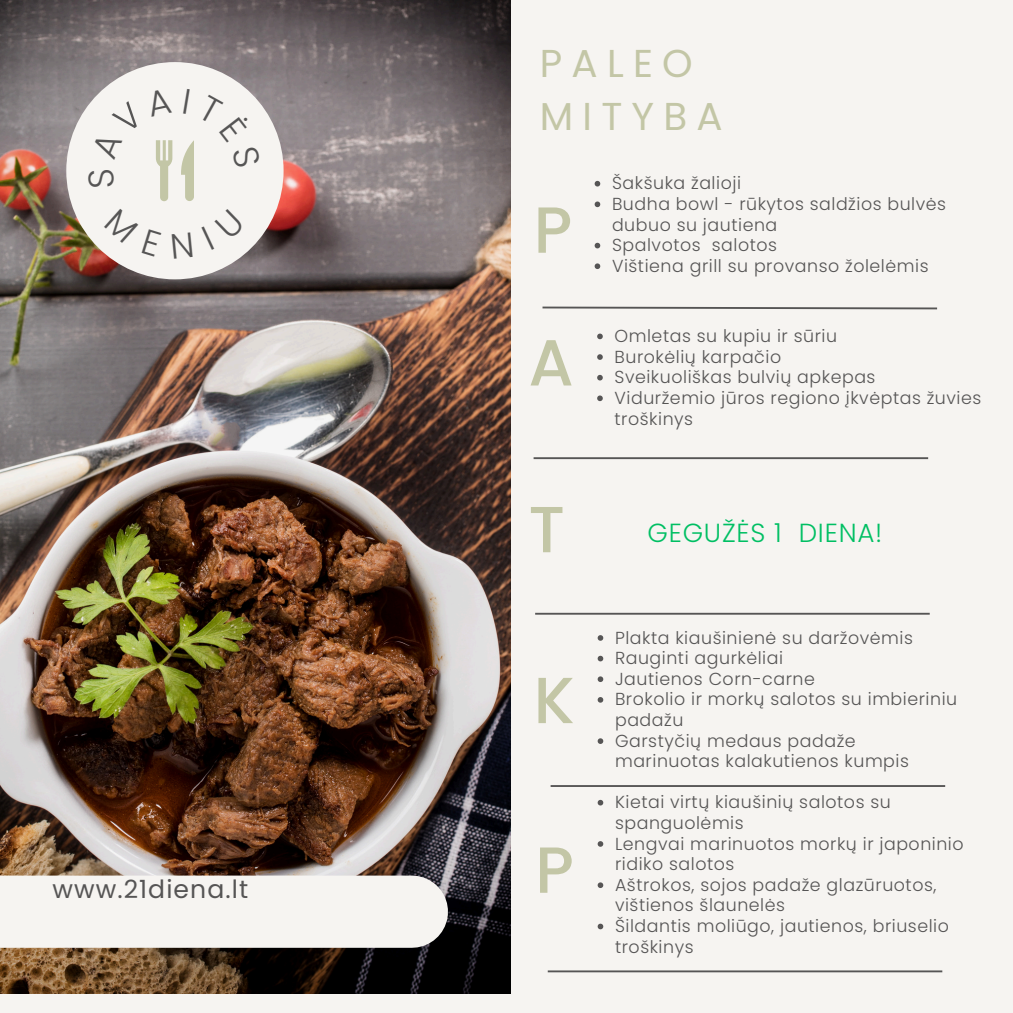
<style>
.page{position:relative;width:1013px;height:1013px;background:#fff}
.page>*{position:absolute;margin:0;border:0;box-sizing:border-box;transform-origin:0 0}
.t1{font:500 65.12px "Poppins";color:#c3c6a6}
.t2{font:38.88px/53.5px "Poppins";letter-spacing:.24em;color:#c3c6a6}
.t3{font:300 26.12px "Poppins";letter-spacing:.03em;color:#00bf63}
.t4{font:25.12px "Poppins";letter-spacing:.045em;color:#565555}
.t5{font:300 17.38px/20.6px "Poppins";letter-spacing:.03em;color:#565555}
</style>
<div class="page">
<div style="left:0;top:0;width:1012px;height:1012px;background:#f6f4f1"></div>
<img style="left:0;top:0;width:510px;height:993px">
<div style="left:66px;top:62px;width:217px;height:217px;background:#f6f4f1;border-radius:50%"></div>
<svg style="left:542px;top:306px;width:396px;height:4px"></svg>
<hr style="left:533px;top:457px;width:395px;height:2px;background:#565555">
<hr style="left:535px;top:613px;width:394px;height:1px;background:#565555">
<hr style="left:550px;top:785px;width:395px;height:2px;background:#565555">
<hr style="left:547px;top:970px;width:395px;height:2px;background:#565555">
<div style="left:0;top:875px;width:412px;height:72px;background:#f6f4f1"></div>
<svg style="left:594px;top:181px;width:6px;height:5px"></svg>
<svg style="left:594px;top:201px;width:6px;height:6px"></svg>
<svg style="left:594px;top:243px;width:6px;height:5px"></svg>
<svg style="left:594px;top:263px;width:6px;height:6px"></svg>
<svg style="left:597px;top:635px;width:6px;height:5px"></svg>
<svg style="left:597px;top:655px;width:6px;height:6px"></svg>
<svg style="left:597px;top:676px;width:6px;height:6px"></svg>
<svg style="left:597px;top:697px;width:6px;height:5px"></svg>
<svg style="left:597px;top:738px;width:6px;height:6px"></svg>
<svg style="left:597px;top:799px;width:6px;height:6px"></svg>
<svg style="left:597px;top:841px;width:6px;height:5px"></svg>
<svg style="left:597px;top:882px;width:6px;height:6px"></svg>
<svg style="left:597px;top:923px;width:6px;height:6px"></svg>
<svg style="left:597px;top:333px;width:6px;height:6px"></svg>
<svg style="left:597px;top:354px;width:6px;height:6px"></svg>
<svg style="left:597px;top:375px;width:6px;height:5px"></svg>
<svg style="left:597px;top:395px;width:6px;height:6px"></svg>
<svg style="left:88px;top:88px;width:84px;height:113px"></svg>
<svg style="left:181px;top:89px;width:80px;height:112px"></svg>
<p class="t4" style="left:52px;top:872px;width:197px">www.21diena.lt</p>
<h2 class="t2" style="left:540px;top:36px;width:184px">PALEO<br>MITYBA</h2>
<p class="t1" style="left:533px;top:184px;width:40px">P</p>
<p class="t1" style="left:528px;top:317px;width:47px">A</p>
<p class="t1" style="left:528px;top:484px;width:38px">T</p>
<p class="t1" style="left:533px;top:654px;width:43px">K</p>
<p class="t1" style="left:535px;top:824px;width:40px">P</p>
<p class="t5" style="left:612px;top:173px;width:130px">Šakšuka žalioji</p>
<p class="t5" style="left:612px;top:193px;width:335px">Budha bowl - rūkytos saldžios bulvės dubuo su jautiena</p>
<p class="t5" style="left:612px;top:235px;width:166px">Spalvotos salotos</p>
<p class="t5" style="left:612px;top:255px;width:318px">Vištiena grill su provanso žolelėmis</p>
<p class="t5" style="left:614px;top:325px;width:368px">Omletas su kupiu ir sūriu<br>Burokėlių karpačio<br>Sveikuoliškas bulvių apkepas<br>Viduržemio jūros regiono įkvėptas žuvies troškinys</p>
<h3 class="t3" style="left:647px;top:514px;width:236px">GEGUŽĖS 1 DIENA!</h3>
<h2 class="t5" style="left:615px;top:627px;width:299px">Plakta kiaušinienė su daržovėmis</h2>
<p class="t5" style="left:615px;top:648px;width:169px">Rauginti agurkėliai</p>
<p class="t5" style="left:615px;top:668px;width:201px">Jautienos Corn-carne</p>
<p class="t5" style="left:615px;top:689px;width:344px">Brokolio ir morkų salotos su imbieriniu padažu</p>
<p class="t5" style="left:615px;top:730px;width:295px">Garstyčių medaus padaže marinuotas kalakutienos kumpis</p>
<p class="t5" style="left:615px;top:792px;width:277px">Kietai virtų kiaušinių salotos su spanguolėmis</p>
<p class="t5" style="left:615px;top:833px;width:350px">Lengvai marinuotos morkų ir japoninio ridiko salotos</p>
<p class="t5" style="left:615px;top:874px;width:323px">Aštrokos, sojos padaže glazūruotos, vištienos šlaunelės</p>
<p class="t5" style="left:615px;top:915px;width:335px">Šildantis moliūgo, jautienos, briuselio troškinys</p>
</div>
